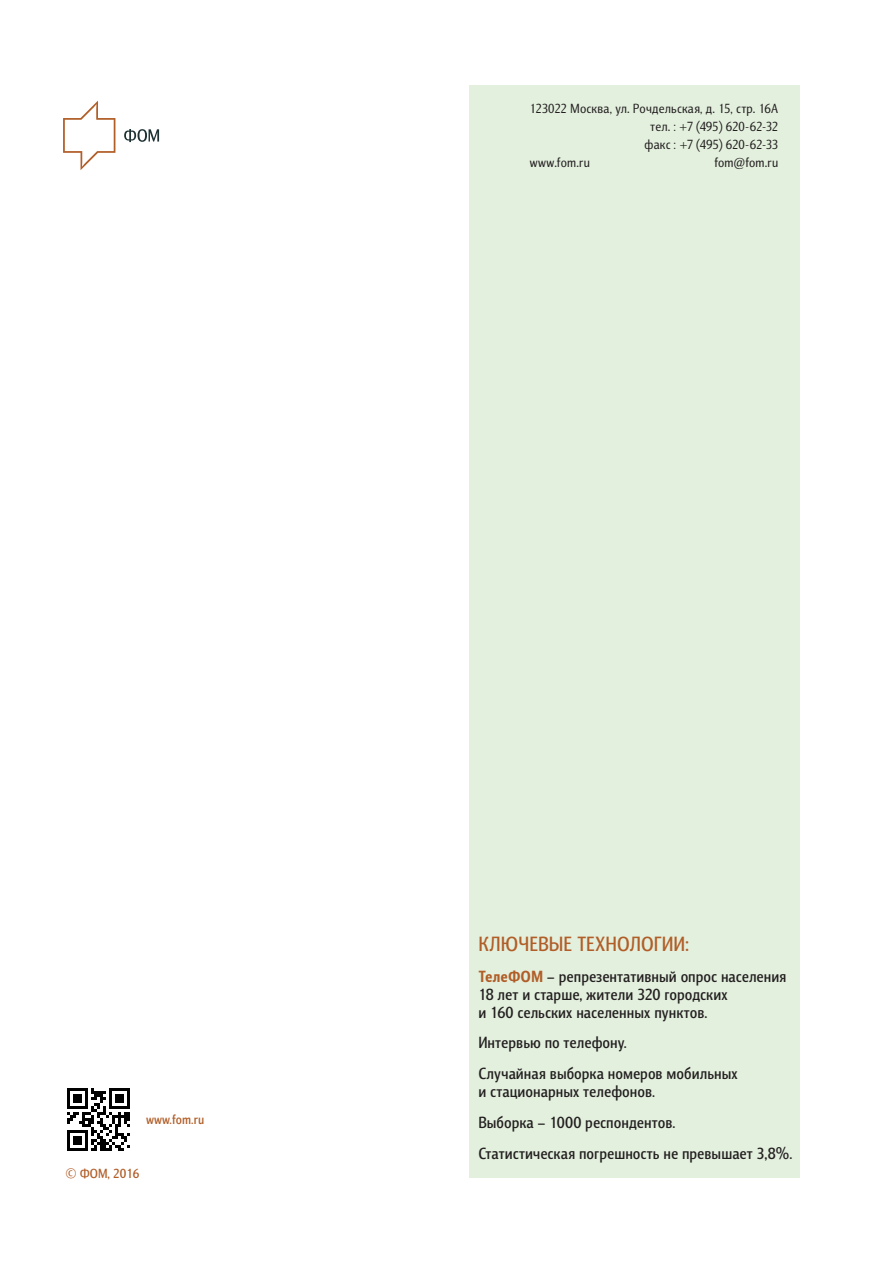
<style>
.page{position:relative;width:893px;height:1263px;background:#fff}
.page>*{position:absolute;margin:0;border:0;box-sizing:border-box;transform-origin:0 0}
.t1{font:500 21px "Barnaul Grotesk";letter-spacing:.105em;color:#b15e28}
.t2{font:500 16.5px/30.8px "Barnaul Grotesk";letter-spacing:.005em;color:#231f20}
.t3{font:13.5px "Barnaul Grotesk";letter-spacing:.01em;color:#231f20}
.t4{font:500 13.5px "Barnaul Grotesk";color:#b15e28}
.s1{font-weight:800;color:#b15e28}
</style>
<div class="page">
<div style="left:469px;top:85px;width:330px;height:1093px;background:#e3f0de"></div>
<img style="left:67px;top:1088px;width:63px;height:63px">
<svg style="left:124px;top:129px;width:35px;height:13px"></svg>
<svg style="left:63px;top:101px;width:52px;height:69px"></svg>
<p class="t3" style="left:530px;top:101px;width:250px">123022 Москва, ул. Рочдельская, д. 15, стр. 16А</p>
<p class="t3" style="left:650px;top:119px;width:129px">тел. : +7 (495) 620-62-32</p>
<p class="t3" style="left:645px;top:137px;width:135px">факс : +7 (495) 620-62-33</p>
<p class="t3" style="left:530px;top:154px;width:61px">www.fom.ru</p>
<p class="t3" style="left:714px;top:154px;width:65px">fom@fom.ru</p>
<p class="t4" style="left:146px;top:1112px;width:60px">www.fom.ru</p>
<p class="t4" style="left:66px;top:1165px;width:75px">© ФОМ, 2016</p>
<p class="t1" style="left:478px;top:931px;width:212px">Ключевые технологии:</p>
<p class="t2" style="left:478px;top:967px;width:309px;line-height:18px"><span class="s1">ТелеФОМ</span> – репрезентативный опрос населения<br>18 лет и старше, жители 320 городских<br>и 160 сельских населенных пунктов.</p>
<p class="t2" style="left:478px;top:1027px;width:261px">Интервью по телефону.<br>Случайная выборка номеров мобильных</p>
<p class="t2" style="left:478px;top:1076px;width:315px">и стационарных телефонов.<br>Выборка – 1000 респондентов.<br>Статистическая погрешность не превышает 3,8%.</p>
</div>
